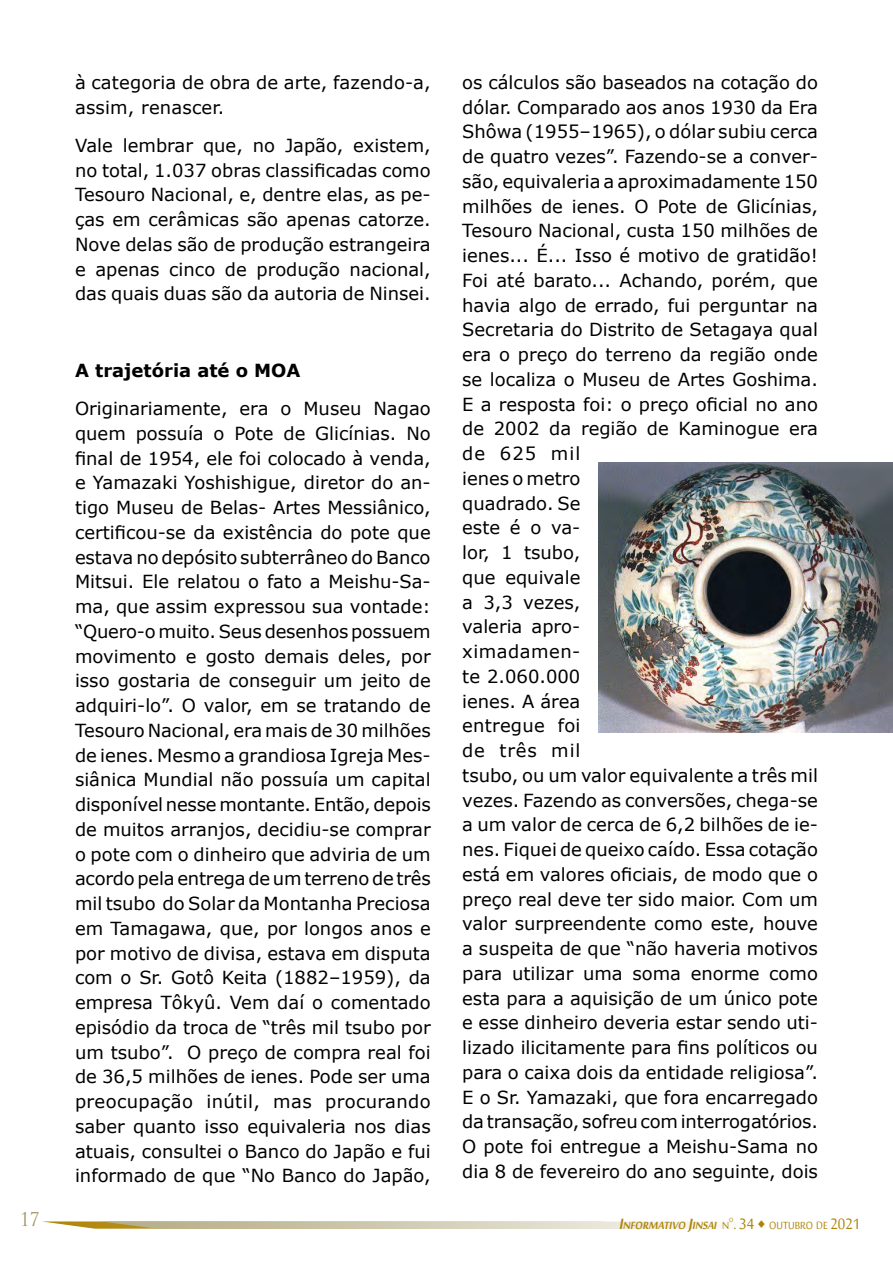
<style>
.page{position:relative;width:893px;height:1263px;background:#fff}
.page>*{position:absolute;margin:0;border:0;box-sizing:border-box;transform-origin:0 0}
.t1{font:700 53.7px "Sakkal Majalla";color:#ae8405;scale:.9 1}
.t2{font:20.55px "Sakkal Majalla";color:#ae8405;scale:.9 1}
.t3{font:18.45px "Trajan Pro";color:#9d9261;scale:.9 1}
.Jinsai_texto{font:18px/24.8px "Verdana";color:#000}
.Jinsai_texto-2{font:700 18px "Verdana";color:#000}
.t4{font:italic 700 14.4px "Sakkal Majalla";color:#ae8405;scale:.9 1}
.t5{font:14.4px "Sakkal Majalla";color:#ae8405;scale:.9 1}
.t6{font:8.4px "Sakkal Majalla";color:#ae8405;scale:.9 1}
.s1{font-size:20.55px}
.s2{font-weight:400;font-style:normal}
</style>
<div class="page">
<svg style="left:42px;top:1221px;width:674px;height:8px;background:#d5ccae"></svg>
<img style="left:598px;top:462px;width:295px;height:270px">
<p class="Jinsai_texto" style="left:75px;top:70px;width:357px">à categoria de obra de arte, fazendo-a, assim, renascer.</p>
<p class="Jinsai_texto" style="left:75px;top:133px;width:357px;text-align:justify">Vale lembrar que, no Japão, existem, no total, 1.037 obras classificadas como Tesouro Nacional, e, dentre elas, as pe&shy;ças em cerâmicas são apenas catorze.<br>Nove delas são de produção estrangeira e apenas cinco de produção nacional, das quais duas são da autoria de Ninsei.</p>
<p class="Jinsai_texto-2" style="left:75px;top:357px;width:227px">A trajetória até o MOA</p>
<p class="Jinsai_texto" style="left:75px;top:396px;width:357px;text-align:justify">Originariamente, era o Museu Nagao quem possuía o Pote de Glicínias. No final de 1954, ele foi colocado à venda, e Yamazaki Yoshishigue, diretor do an&shy;tigo Museu de Belas- Artes Messiânico, certificou-se da existência do pote que estava no depósito subterrâneo do Banco Mitsui. Ele relatou o fato a Meishu-Sa&shy;ma, que assim expressou sua vontade: “Quero-o muito. Seus desenhos possuem movimento e gosto demais deles, por isso gostaria de conseguir um jeito de adquiri-lo”. O valor, em se tratando de Tesouro Nacional, era mais de 30 milhões de ienes. Mesmo a grandiosa Igreja Mes&shy;siânica Mundial não possuía um capital disponível nesse montante. Então, depois de muitos arranjos, decidiu-se comprar o pote com o dinheiro que adviria de um acordo pela entrega de um terreno de três mil tsubo do Solar da Montanha Preciosa em Tamagawa, que, por longos anos e por motivo de divisa, estava em disputa com o Sr. Gotô Keita (1882–1959), da empresa Tôkyû. Vem daí o comentado episódio da troca de “três mil tsubo por um tsubo”. O preço de compra real foi de 36,5 milhões de ienes. Pode ser uma preocupação inútil, mas procurando saber quanto isso equivaleria nos dias atuais, consultei o Banco do Japão e fui informado de que “No Banco do Japão,</p>
<p class="Jinsai_texto" style="left:462px;top:70px;width:357px">os cálculos são baseados na cotação do dólar. Comparado aos anos 1930 da Era<br>Shôwa (1955–1965), o dólar subiu cerca de quatro vezes”. Fazendo-se a conver&shy;são, equivaleria a aproximadamente 150 milhões de ienes. O Pote de Glicínias,<br>Tesouro Nacional, custa 150 milhões de ienes... É... Isso é motivo de gratidão!<br>Foi até barato... Achando, porém, que havia algo de errado, fui perguntar na<br>Secretaria do Distrito de Setagaya qual era o preço do terreno da região onde se localiza o Museu de Artes Goshima.<br>E a resposta foi: o preço oficial no ano de 2002 da região de Kaminogue era de 625 mil<br>ienes o metro<br>quadrado. Se<br>este é o va-<br>lor, 1 tsubo,<br>que equivale<br>a 3,3 vezes,<br>valeria apro-<br>ximadamen-<br>te 2.060.000<br>ienes. A área<br>entregue foi<br>de três mil<br>tsubo, ou um valor equivalente a três mil vezes. Fazendo as conversões, chega-se a um valor de cerca de 6,2 bilhões de ie&shy;nes. Fiquei de queixo caído. Essa cotação está em valores oficiais, de modo que o preço real deve ter sido maior. Com um valor surpreendente como este, houve a suspeita de que “não haveria motivos para utilizar uma soma enorme como esta para a aquisição de um único pote e esse dinheiro deveria estar sendo uti&shy;lizado ilicitamente para fins políticos ou para o caixa dois da entidade religiosa”.<br>E o Sr. Yamazaki, que fora encarregado da transação, sofreu com interrogatórios.<br>O pote foi entregue a Meishu-Sama no dia 8 de fevereiro do ano seguinte, dois</p>
<p class="t3" style="left:20px;top:1207px;width:23px">17</p>
<p class="t2" style="left:733px;top:1213px;width:25px">. 34</p>
<h1 class="t1" style="left:757px;top:1183px;width:12px">.</h1>
<p class="t5" style="left:769px;top:1218px;width:103px">outubro de <span class="s1">2021</span></p>
<p class="t4" style="left:619px;top:1218px;width:124px"><span class="s1">I</span> nformativo <span class="s1">J</span>insai <span class="s2">n</span></p>
<p class="t6" style="left:729px;top:1216px;width:6px">o</p>
</div>
